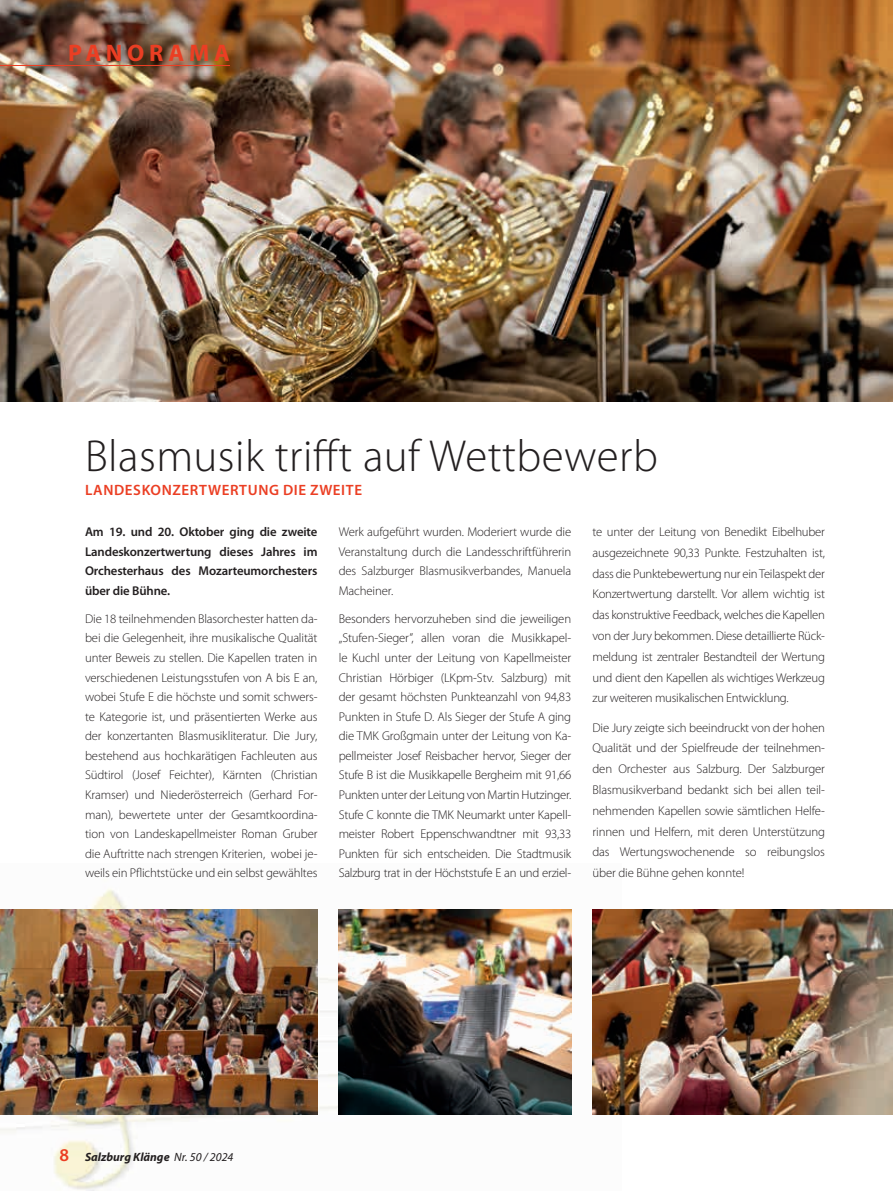
<style>
.page{position:relative;width:893px;height:1191px;background:#fff}
.page>*{position:absolute;margin:0;border:0;box-sizing:border-box;transform-origin:0 0}
.t1{font:300 45px "Myriad Pro";letter-spacing:.01em;color:#231f20}
.t2{font:700 24px "Myriad Pro";letter-spacing:.2em;color:#eb3e23}
.t3{font:600 15px "Myriad Pro";letter-spacing:.04em;color:#eb3e23}
.t4{font:300 12.75px/19.5px "Myriad Pro";letter-spacing:-.01em;color:#231f20;text-align:justify}
.t5{font:600 12.75px/19.5px "Myriad Pro";letter-spacing:-.01em;color:#231f20;text-align:justify}
.t6{font:italic 700 12px "Myriad Pro";color:#231f20}
.s1{font-weight:600;font-style:normal;font-size:18px;color:#eb3e23}
.s2{font-weight:400}
</style>
<div class="page">
<img style="left:0;top:889px;width:622px;height:302px">
<img style="left:0;top:0;width:893px;height:401px">
<hr style="left:0;top:65px;width:229px;height:1px;background:#eb3e23">
<img style="left:0;top:909px;width:317px;height:205px">
<img style="left:339px;top:909px;width:232px;height:205px">
<img style="left:592px;top:909px;width:301px;height:205px">
<h2 class="t2" style="left:68px;top:39px;width:163px">PANORAMA</h2>
<h1 class="t1" style="left:85px;top:431px;width:574px">Blasmusik trifft auf Wettbewerb</h1>
<p class="t3" style="left:85px;top:482px;width:278px">LANDESKONZERTWERTUNG DIE ZWEITE</p>
<p class="t5" style="left:85px;top:522px;width:234px">Am 19. und 20. Oktober ging die zweite Landeskonzertwertung dieses Jahres im Orchesterhaus des Mozarteumorchesters über die Bühne.</p>
<p class="t4" style="left:85px;top:609px;width:234px">Die 18 teilnehmenden Blasorchester hatten da&shy;bei die Gelegenheit, ihre musikalische Qualität unter Beweis zu stellen. Die Kapellen traten in verschiedenen Leistungsstufen von A bis E an, wobei Stufe E die höchste und somit schwers&shy;te Kategorie ist, und präsentierten Werke aus der konzertanten Blasmusikliteratur. Die Jury, bestehend aus hochkarätigen Fachleuten aus Südtirol (Josef Feichter), Kärnten (Christian Kramser) und Niederösterreich (Gerhard For&shy;man), bewertete unter der Gesamtkoordina&shy;tion von Landeskapellmeister Roman Gruber die Auftritte nach strengen Kriterien, wobei je&shy;weils ein Pflichtstücke und ein selbst gewähltes</p>
<p class="t4" style="left:339px;top:522px;width:234px">Werk aufgeführt wurden. Moderiert wurde die Veranstaltung durch die Landesschriftführerin des Salzburger Blasmusikverbandes, Manuela Macheiner.</p>
<p class="t4" style="left:339px;top:609px;width:234px">Besonders hervorzuheben sind die jeweiligen „Stufen-Sieger”, allen voran die Musikkapel&shy;le Kuchl unter der Leitung von Kapellmeister Christian Hörbiger (LKpm-Stv. Salzburg) mit der gesamt höchsten Punkteanzahl von 94,83<br>Punkten in Stufe D. Als Sieger der Stufe A ging die TMK Großgmain unter der Leitung von Ka&shy;pellmeister Josef Reisbacher hervor, Sieger der Stufe B ist die Musikkapelle Bergheim mit 91,66<br>Punkten unter der Leitung von Martin Hutzinger.<br>Stufe C konnte die TMK Neumarkt unter Kapell&shy;meister Robert Eppenschwandtner mit 93,33<br>Punkten für sich entscheiden. Die Stadtmusik Salzburg trat in der Höchststufe E an und erziel-</p>
<p class="t4" style="left:592px;top:521px;width:234px;line-height:20.9px">te unter der Leitung von Benedikt Eibelhuber ausgezeichnete 90,33 Punkte. Festzuhalten ist, dass die Punktebewertung nur ein Teilaspekt der Konzertwertung darstellt. Vor allem wichtig ist das konstruktive Feedback, welches die Kapellen von der Jury bekommen. Diese detaillierte Rück&shy;meldung ist zentraler Bestandteil der Wertung und dient den Kapellen als wichtiges Werkzeug zur weiteren musikalischen Entwicklung.</p>
<p class="t4" style="left:592px;top:717px;width:234px;line-height:20.9px">Die Jury zeigte sich beeindruckt von der hohen Qualität und der Spielfreude der teilnehmen&shy;den Orchester aus Salzburg. Der Salzburger Blasmusikverband bedankt sich bei allen teil&shy;nehmenden Kapellen sowie sämtlichen Helfe&shy;rinnen und Helfern, mit deren Unterstützung das Wertungswochenende so reibungslos über die Bühne gehen konnte!</p>
<p class="t6" style="left:60px;top:1149px;width:175px"><span class="s1">8</span> Salzburg Klänge <span class="s2">Nr. 50 / 2024</span></p>
</div>
